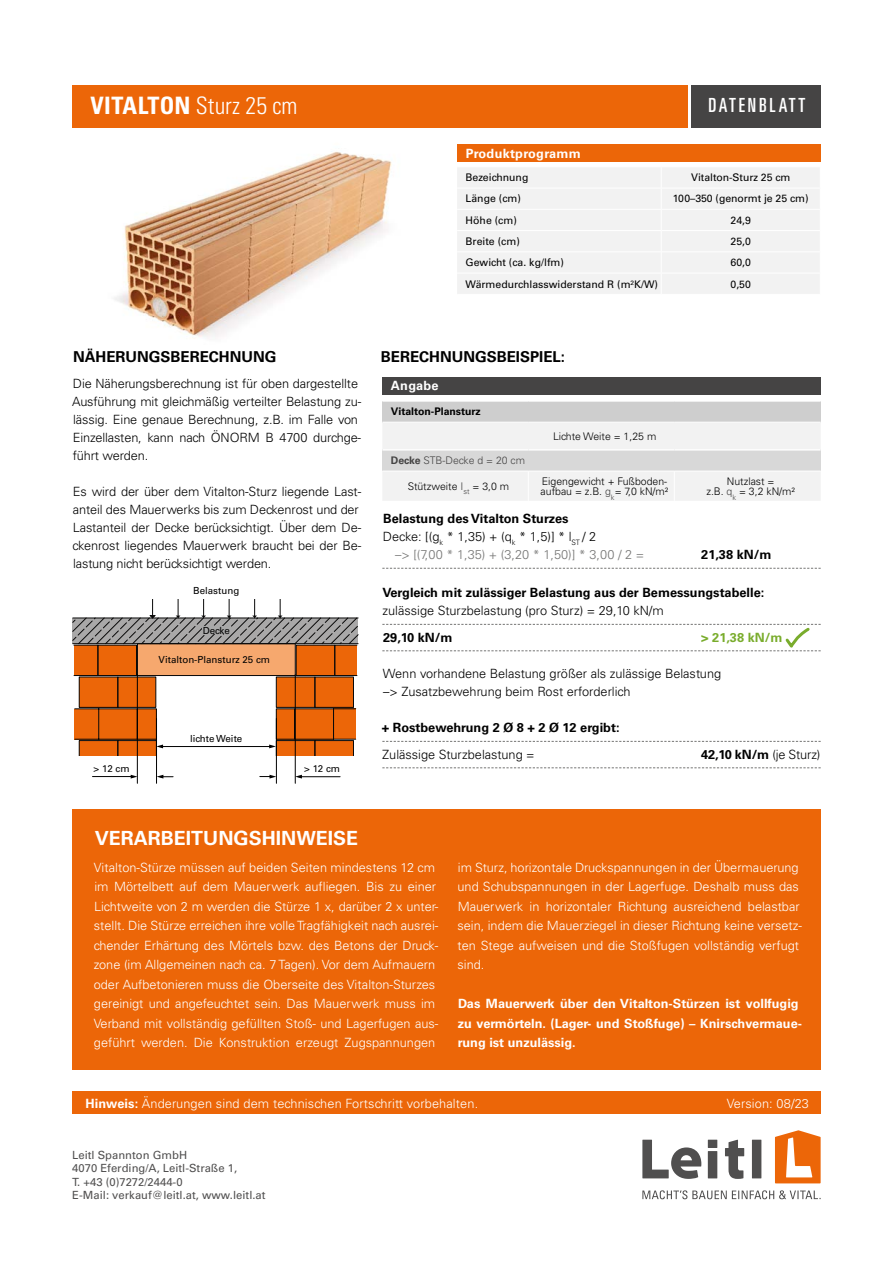
<style>
.page{position:relative;width:893px;height:1263px;background:#fff}
.page>*{position:absolute;margin:0;border:0;box-sizing:border-box;transform-origin:0 0}
.t1{font:300 condensed 24px "Univers LT Std";letter-spacing:.005em;color:#fff}
.t2{font:700 19.5px "Univers LT Std";color:#fff}
.t3{font:ultra-condensed 19.5px "Univers LT Std";letter-spacing:.15em;color:#fff}
.t4{font:700 15px "Univers LT Std";color:#000}
.t5{font:300 12.75px/19.5px "Univers LT Std";color:#fff}
.t6{font:300 12.75px/18px "Univers LT Std";letter-spacing:-.01em;color:#000}
.t7{font:700 12.75px "Univers LT Std";color:#000}
.t8{font:700 12.75px/19.5px "Univers LT Std";color:#fff}
.t9{font:300 12.75px "Univers LT Std";color:#767675}
.t10{font:700 12.75px "Univers LT Std";letter-spacing:.02em;color:#fff}
.t11{font:700 12.75px "Univers LT Std";color:#79ac2c}
.t12{font:11.25px/13.5px "Univers LT Std";color:#504f4f}
.t13{font:10.5px "Univers LT Std";color:#000}
.t14{font:300 10.5px/10.5px "Univers LT Std";color:#000}
.t15{font:300 10.5px "Univers LT Std";color:#454444}
.t16{font:700 10.5px "Univers LT Std";color:#000}
.t17{font:9.75px "Univers LT Std";color:#000}
.s1{font-weight:700}
.s2{color:#454444}
.s3{font-weight:300}
</style>
<div class="page">
<img style="left:114px;top:151px;width:278px;height:188px">
<div style="left:691px;top:85px;width:130px;height:42px;background:#454444"></div>
<div style="left:72px;top:85px;width:615px;height:42px;background:#ec6608"></div>
<div style="left:72px;top:1092px;width:749px;height:22px;background:#ec6608"></div>
<div style="left:457px;top:168px;width:363px;height:126px;background:#f2f2f2"></div>
<hr style="left:457px;top:188px;width:204px;height:1px;background:#fff">
<hr style="left:661px;top:188px;width:160px;height:1px;background:#fff">
<hr style="left:457px;top:209px;width:204px;height:1px;background:#fff">
<hr style="left:661px;top:209px;width:160px;height:1px;background:#fff">
<hr style="left:457px;top:230px;width:204px;height:1px;background:#fff">
<hr style="left:661px;top:230px;width:160px;height:1px;background:#fff">
<hr style="left:457px;top:251px;width:204px;height:1px;background:#fff">
<hr style="left:661px;top:251px;width:160px;height:1px;background:#fff">
<hr style="left:457px;top:273px;width:204px;height:1px;background:#fff">
<hr style="left:661px;top:273px;width:160px;height:1px;background:#fff">
<svg style="left:661px;top:168px;width:1px;height:126px"></svg>
<div style="left:457px;top:144px;width:364px;height:18px;background:#ec6608"></div>
<div style="left:382px;top:401px;width:439px;height:21px;background:#cecece"></div>
<div style="left:383px;top:423px;width:437px;height:78px;background:#f2f2f2"></div>
<div style="left:382px;top:450px;width:439px;height:21px;background:#d8d8d8"></div>
<hr style="left:382px;top:471px;width:146px;height:1px;background:#fff">
<hr style="left:528px;top:471px;width:146px;height:1px;background:#fff">
<hr style="left:674px;top:471px;width:147px;height:1px;background:#fff">
<hr style="left:528px;top:471px;width:1px;height:30px;background:#fff">
<hr style="left:674px;top:471px;width:1px;height:30px;background:#fff">
<hr style="left:382px;top:400px;width:146px;height:2px;background:#fff">
<hr style="left:528px;top:400px;width:146px;height:2px;background:#fff">
<hr style="left:674px;top:400px;width:147px;height:2px;background:#fff">
<hr style="left:382px;top:449px;width:146px;height:2px;background:#fff">
<hr style="left:528px;top:449px;width:146px;height:2px;background:#fff">
<hr style="left:674px;top:449px;width:147px;height:2px;background:#fff">
<div style="left:382px;top:377px;width:439px;height:17px;background:#454444"></div>
<svg style="left:382px;top:568px;width:439px;height:1px"></svg>
<hr style="left:156px;top:718px;width:1px;height:65px;background:#000">
<hr style="left:295px;top:675px;width:1px;height:108px;background:#000">
<hr style="left:137px;top:675px;width:1px;height:108px;background:#000">
<hr style="left:276px;top:718px;width:1px;height:65px;background:#000">
<hr style="left:92px;top:776px;width:42px;height:1px;background:#000">
<svg style="left:131px;top:775px;width:6px;height:3px"></svg>
<hr style="left:299px;top:776px;width:41px;height:1px;background:#000">
<svg style="left:295px;top:775px;width:7px;height:3px"></svg>
<svg style="left:157px;top:775px;width:16px;height:3px"></svg>
<svg style="left:72px;top:599px;width:287px;height:156px"></svg>
<svg style="left:260px;top:775px;width:16px;height:3px"></svg>
<svg style="left:382px;top:624px;width:439px;height:28px"></svg>
<div style="left:72px;top:809px;width:749px;height:261px;background:#ec6608"></div>
<div style="left:752px;top:1140px;width:9px;height:38px;background:#504f4f"></div>
<svg style="left:725px;top:1139px;width:19px;height:40px"></svg>
<svg style="left:642px;top:1140px;width:59px;height:39px"></svg>
<div style="left:708px;top:1151px;width:9px;height:27px;background:#504f4f"></div>
<div style="left:708px;top:1140px;width:9px;height:8px;background:#504f4f"></div>
<svg style="left:642px;top:1190px;width:179px;height:9px"></svg>
<svg style="left:775px;top:1130px;width:46px;height:53px"></svg>
<svg style="left:382px;top:741px;width:439px;height:1px"></svg>
<svg style="left:382px;top:767px;width:439px;height:1px"></svg>
<h1 class="t1" style="left:90px;top:91px;width:209px"><span class="s1">VITALTON</span> Sturz 25 cm</h1>
<h2 class="t3" style="left:708px;top:94px;width:98px">DATENBLATT</h2>
<p class="t10" style="left:466px;top:146px;width:117px">Produktprogramm</p>
<p class="t13" style="left:466px;top:171px;width:64px">Bezeichnung</p>
<p class="t13" style="left:691px;top:171px;width:101px">Vitalton-Sturz 25 cm</p>
<p class="t13" style="left:466px;top:193px;width:57px">Länge (cm)</p>
<p class="t13" style="left:673px;top:193px;width:137px">100–350 (genormt je 25 cm)</p>
<p class="t13" style="left:466px;top:214px;width:53px">Höhe (cm)</p>
<p class="t13" style="left:731px;top:214px;width:22px">24,9</p>
<p class="t13" style="left:466px;top:235px;width:56px">Breite (cm)</p>
<p class="t13" style="left:731px;top:235px;width:22px">25,0</p>
<p class="t13" style="left:466px;top:256px;width:100px">Gewicht (ca. kg/lfm)</p>
<p class="t13" style="left:731px;top:256px;width:22px">60,0</p>
<p class="t13" style="left:466px;top:278px;width:194px">Wärmedurchlasswiderstand R (m²K/W)</p>
<p class="t13" style="left:731px;top:278px;width:22px">0,50</p>
<p class="t4" style="left:73px;top:348px;width:205px">NÄHERUNGSBERECHNUNG</p>
<p class="t6" style="left:72px;top:374px;width:290px">Die Näherungsberechnung ist für oben dargestellte Ausführung mit gleichmäßig verteilter Belastung zu&shy;lässig. Eine genaue Berechnung, z.B. im Falle von Einzellasten, kann nach ÖNORM B 4700 durchge&shy;führt werden.</p>
<p class="t6" style="left:72px;top:482px;width:290px">Es wird der über dem Vitalton-Sturz liegende Last&shy;anteil des Mauerwerks bis zum Deckenrost und der Lastanteil der Decke berücksichtigt. Über dem De&shy;ckenrost liegendes Mauerwerk braucht bei der Be&shy;lastung nicht berücksichtigt werden.</p>
<p class="t17" style="left:193px;top:585px;width:48px">Belastung</p>
<p class="t17" style="left:203px;top:624px;width:29px">Decke</p>
<p class="t17" style="left:159px;top:654px;width:113px">Vitalton-Plansturz 25 cm</p>
<p class="t17" style="left:190px;top:732px;width:54px">lichte Weite</p>
<p class="t17" style="left:94px;top:762px;width:37px">&gt; 12 cm</p>
<p class="t17" style="left:304px;top:762px;width:37px">&gt; 12 cm</p>
<p class="t4" style="left:381px;top:348px;width:186px">BERECHNUNGSBEISPIEL:</p>
<p class="t8" style="left:391px;top:376px;width:49px">Angabe</p>
<p class="t16" style="left:391px;top:405px;width:92px">Vitalton-Plansturz</p>
<p class="t14" style="left:553px;top:431px;width:105px">Lichte Weite = 1,25 m</p>
<p class="t15" style="left:391px;top:454px;width:136px"><span class="s1">Decke</span> STB-Decke d = 20 cm</p>
<p class="t14" style="left:408px;top:481px;width:103px">Stützweite <span class="s2">I</span><sub>st</sub> = 3,0 m</p>
<p class="t14" style="left:541px;top:475px;width:129px">Eigengewicht + Fußboden&shy;aufbau = z.B. <span class="s2">g</span><sub>k</sub>= 7,0 kN/m²</p>
<p class="t14" style="left:706px;top:475px;width:90px;text-align:center">Nutzlast =<br>z.B. <span class="s2">q</span><sub>k</sub> = 3,2 kN/m²</p>
<p class="t7" style="left:383px;top:511px;width:187px">Belastung des Vitalton Sturzes</p>
<p class="t6" style="left:383px;top:527px;width:215px">Decke: [(g<sub>k</sub> * 1,35) + (q<sub>k</sub> * 1,5)] * l<sub>ST</sub> / 2</p>
<p class="t9" style="left:395px;top:547px;width:251px">–&gt; [(7,00 * 1,35) + (3,20 * 1,50)] * 3,00 / 2 =</p>
<p class="t7" style="left:701px;top:547px;width:72px">21,38 kN/m</p>
<p class="t7" style="left:382px;top:585px;width:383px">Vergleich mit zulässiger Belastung aus der Bemessungstabelle:</p>
<p class="t6" style="left:383px;top:601px;width:283px">zulässige Sturzbelastung (pro Sturz) = 29,10 kN/m</p>
<p class="t7" style="left:383px;top:630px;width:71px">29,10 kN/m</p>
<p class="t11" style="left:701px;top:630px;width:83px">&gt; 21,38 kN/m</p>
<p class="t6" style="left:383px;top:664px;width:340px">Wenn vorhandene Belastung größer als zulässige Belastung –&gt; Zusatzbewehrung beim Rost erforderlich</p>
<p class="t7" style="left:382px;top:720px;width:239px">+ Rostbewehrung 2 Ø 8 + 2 Ø 12 ergibt:</p>
<p class="t6" style="left:382px;top:745px;width:154px">Zulässige Sturzbelastung =</p>
<p class="t7" style="left:701px;top:747px;width:121px">42,10 kN/m <span class="s3">(je Sturz)</span></p>
<h2 class="t2" style="left:95px;top:827px;width:265px">VERARBEITUNGSHINWEISE</h2>
<p class="t5" style="left:94px;top:857px;width:346px">Vitalton-Stürze müssen auf beiden Seiten mindestens 12 cm im Mörtelbett auf dem Mauerwerk aufliegen. Bis zu einer Lichtweite von 2 m werden die Stürze 1 x, darüber 2 x unter&shy;stellt. Die Stürze erreichen ihre volle Tragfähigkeit nach ausrei&shy;chender Erhärtung des Mörtels bzw. des Betons der Druck&shy;zone (im Allgemeinen nach ca. 7 Tagen). Vor dem Aufmauern oder Aufbetonieren muss die Oberseite des Vitalton-Sturzes gereinigt und angefeuchtet sein. Das Mauerwerk muss im Verband mit vollständig gefüllten Stoß- und Lagerfugen aus&shy;geführt werden. Die Konstruktion erzeugt Zugspannungen</p>
<p class="t5" style="left:457px;top:857px;width:346px">im Sturz, horizontale Druckspannungen in der Übermauerung und Schubspannungen in der Lagerfuge. Deshalb muss das Mauerwerk in horizontaler Richtung ausreichend belastbar sein, indem die Mauerziegel in dieser Richtung keine versetz&shy;ten Stege aufweisen und die Stoßfugen vollständig verfugt sind.</p>
<p class="t8" style="left:458px;top:994px;width:346px">Das Mauerwerk über den Vitalton-Stürzen ist vollfugig zu vermörteln. (Lager- und Stoßfuge) – Knirschvermaue&shy;rung ist unzulässig.</p>
<p class="t5" style="left:86px;top:1094px;width:394px"><span class="s1">Hinweis:</span> Änderungen sind dem technischen Fortschritt vorbehalten.</p>
<p class="t12" style="left:72px;top:1148px;width:195px">Leitl Spannton GmbH<br>4070 Eferding/A, Leitl-Straße 1,<br>T. +43 (0)7272/2444-0<br>E-Mail: verkauf@leitl.at, www.leitl.at</p>
<p class="t5" style="left:727px;top:1094px;width:84px">Version: 08/23</p>
</div>
